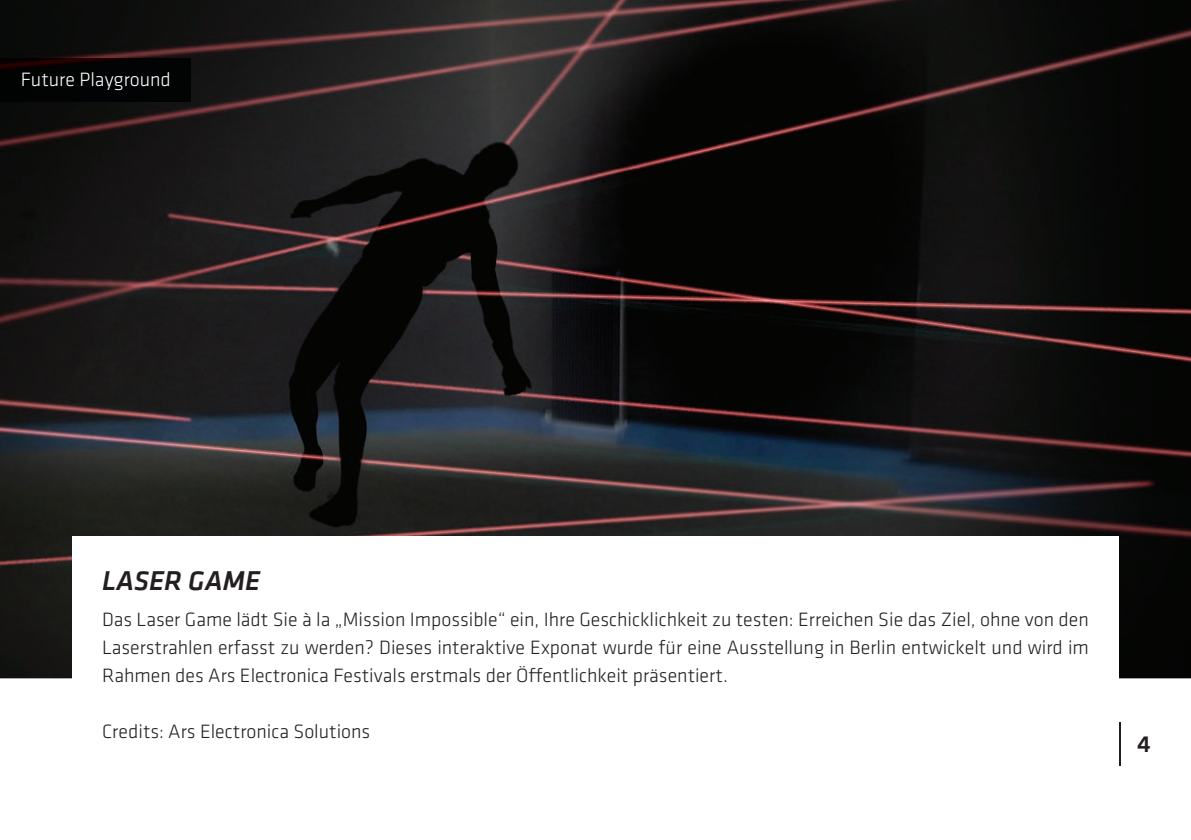
<style>
.page{position:relative;width:1191px;height:840px;background:#fff}
.page>*{position:absolute;margin:0;border:0;box-sizing:border-box;transform-origin:0 0}
.t1{font:italic 500 28px "Klavika";color:#231f20}
.t2{font:500 24px "Klavika";color:#231f20}
.t3{font:300 20px/28px "Klavika";color:#231f20;text-align:justify}
.t4{font:300 20px "Klavika";color:#fff}
</style>
<div class="page">
<img style="left:0;top:0;width:1191px;height:678px">
<img style="left:0;top:58px;width:190px;height:44px">
<hr style="left:1119px;top:722px;width:1px;height:43px;background:#231f20">
<div style="left:72px;top:536px;width:1047px;height:240px;background:#fff"></div>
<p class="t4" style="left:21px;top:69px;width:152px">Future Playground</p>
<h1 class="t1" style="left:102px;top:561px;width:160px">LASER GAME</h1>
<p class="t3" style="left:102px;top:605px;width:988px">Das Laser Game lädt Sie à la „Mission Impossible“ ein, Ihre Geschicklichkeit zu testen: Erreichen Sie das Ziel, ohne von den Laserstrahlen erfasst zu werden? Dieses interaktive Exponat wurde für eine Ausstellung in Berlin entwickelt und wird im Rahmen des Ars Electronica Festivals erstmals der Öffentlichkeit präsentiert.</p>
<p class="t3" style="left:102px;top:717px;width:270px">Credits: Ars Electronica Solutions</p>
<p class="t2" style="left:1137px;top:730px;width:15px">4</p>
</div>
